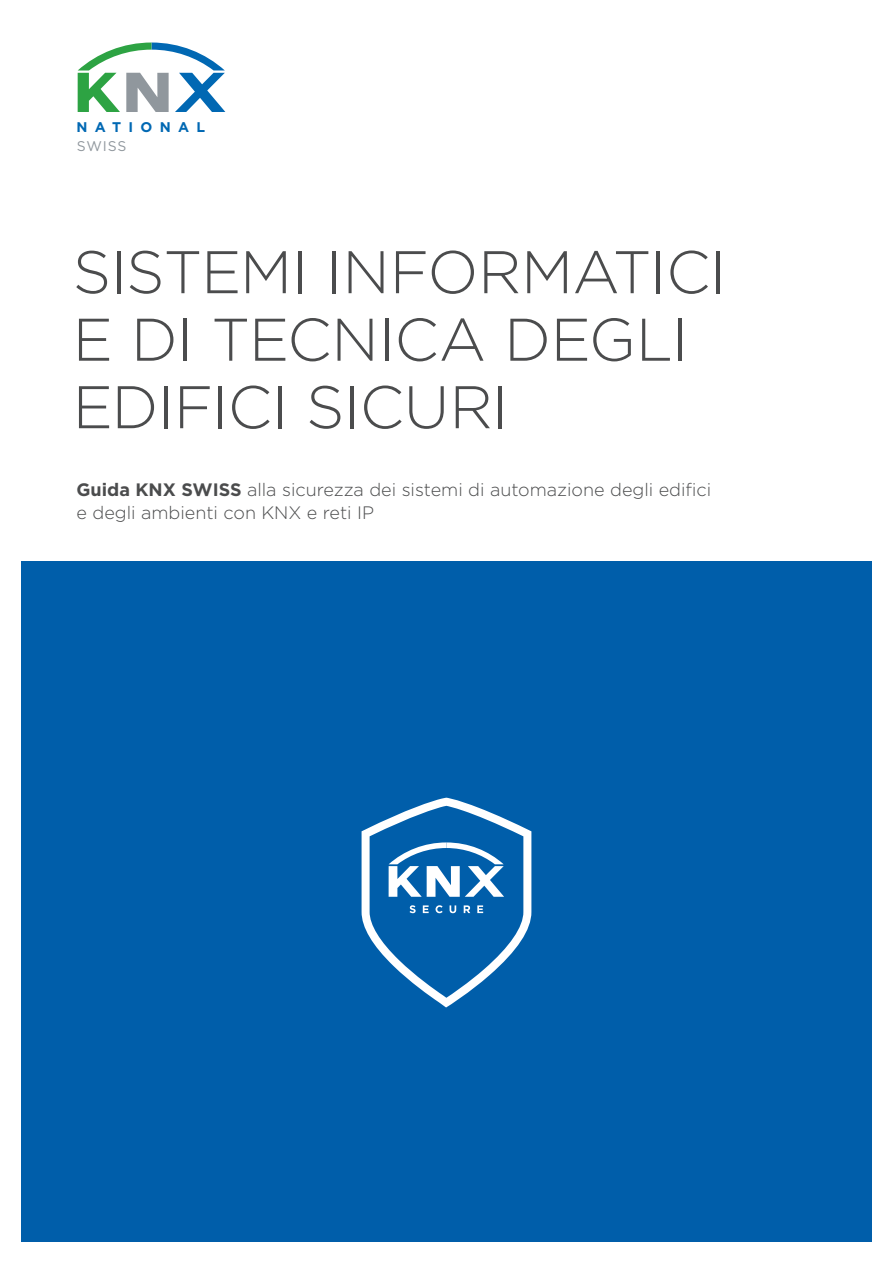
<style>
.page{position:relative;width:893px;height:1263px;background:#fff}
.page>*{position:absolute;margin:0;border:0;box-sizing:border-box;transform-origin:0 0}
.t1{font:300 60px/67.5px "Gotham";letter-spacing:-.01em;color:#4b4c4d}
.t2{font:300 18px/22.5px "Gotham";color:#4b4c4d}
.t3{font:700 13.95px "Gotham";letter-spacing:.52em;color:#0168b3}
.t4{font:13.95px "Gotham";letter-spacing:.06em;color:#90979d}
.s1{font-weight:700}
</style>
<div class="page">
<svg style="left:78px;top:43px;width:147px;height:69px"></svg>
<div style="left:21px;top:561px;width:851px;height:681px;background:#005eaa"></div>
<svg style="left:362px;top:798px;width:169px;height:209px"></svg>
<p class="t3" style="left:77px;top:119px;width:130px">NATIONAL</p>
<p class="t4" style="left:77px;top:137px;width:51px">SWISS</p>
<h1 class="t1" style="left:73px;top:237px;width:655px">SISTEMI INFORMATICI<br>E DI TECNICA DEGLI<br>EDIFICI SICURI</h1>
<p class="t2" style="left:77px;top:478px;width:636px"><span class="s1">Guida KNX SWISS</span> alla sicurezza dei sistemi di automazione degli edifici e degli ambienti con KNX e reti IP</p>
</div>
